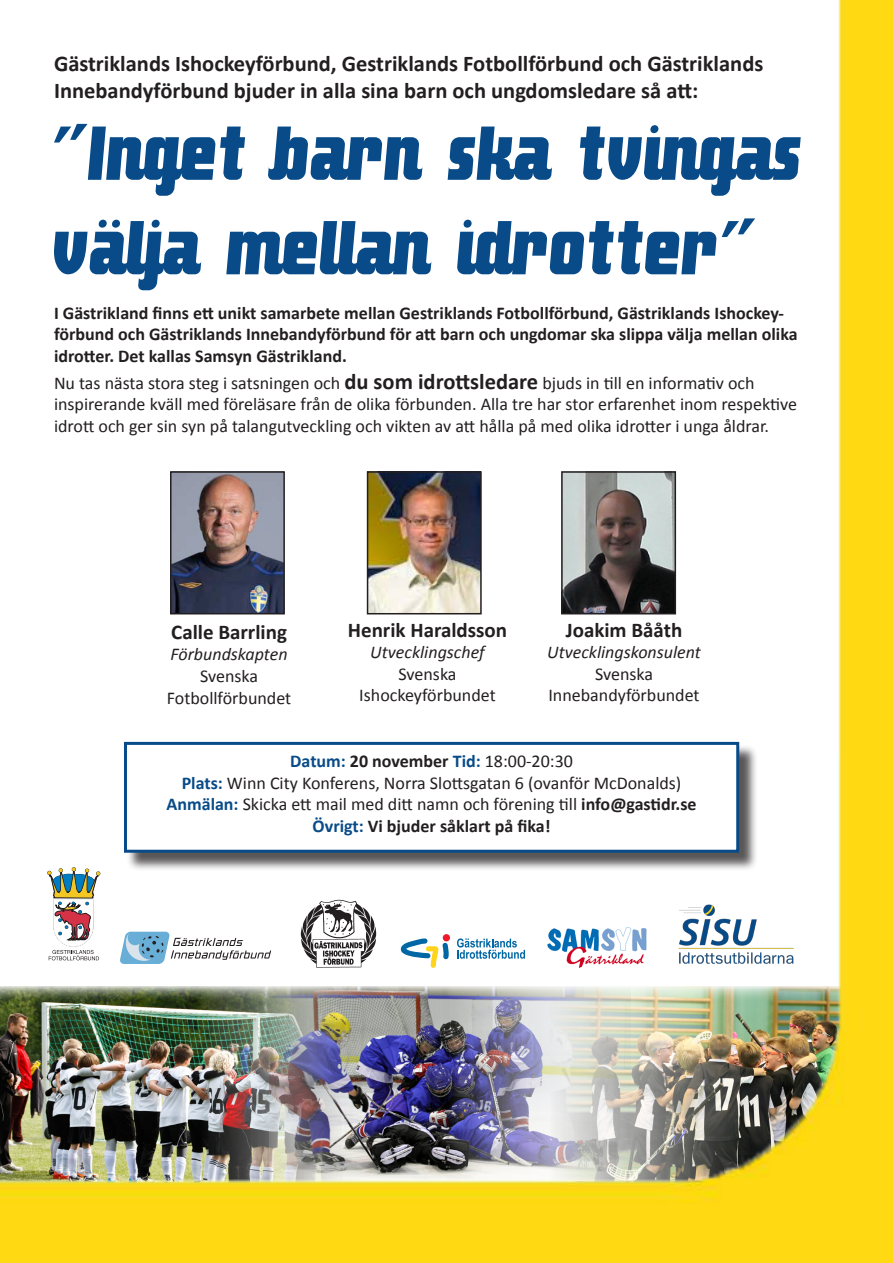
<style>
.page{position:relative;width:893px;height:1263px;background:#fff}
.page>*{position:absolute;margin:0;border:0;box-sizing:border-box;transform-origin:0 0}
.t1{font:700 22.5px/27px "Calibri";color:#231f20}
.t2{font:700 21px "Calibri";color:#231f20}
.t3{font:18px/21.6px "Calibri";color:#231f20;text-align:center}
.t4{font:700 18px/21.6px "Calibri";color:#231f20}
.t5{font:italic 18px "Calibri";color:#231f20}
.s1{font-weight:700;font-size:22.5px}
.s2{font-weight:700;color:#084b88}
.s3{font-weight:700}
.s4{color:#084b88}
</style>
<div class="page">
<img style="left:0;top:0;width:893px;height:1262px">
<svg style="left:54px;top:124px;width:747px;height:72px"></svg>
<svg style="left:54px;top:218px;width:701px;height:72px"></svg>
<svg style="left:457px;top:938px;width:68px;height:21px"></svg>
<div style="left:443px;top:934px;width:7px;height:7px;background:#ee1b2c;border-radius:50%"></div>
<svg style="left:401px;top:938px;width:48px;height:30px"></svg>
<svg style="left:47px;top:867px;width:53px;height:93px"></svg>
<img style="left:300px;top:898px;width:79px;height:71px">
<svg style="left:120px;top:932px;width:151px;height:32px"></svg>
<img style="left:678px;top:904px;width:116px;height:59px">
<img style="left:173px;top:474px;width:109px;height:137px">
<div style="left:170px;top:471px;width:115px;height:143px;border:2px solid #231f20"></div>
<img style="left:564px;top:474px;width:109px;height:137px">
<div style="left:561px;top:471px;width:115px;height:143px;border:2px solid #231f20"></div>
<img style="left:370px;top:474px;width:109px;height:137px">
<div style="left:367px;top:471px;width:115px;height:143px;border:2px solid #231f20"></div>
<div style="left:126px;top:744px;width:632px;height:127px;background:#231f20;opacity:.75"></div>
<div style="left:125px;top:743px;width:613px;height:108px;background:#fff"></div>
<div style="left:124px;top:742px;width:615px;height:111px;border:3px solid #084b88"></div>
<img style="left:546px;top:922px;width:102px;height:49px">
<p class="t1" style="left:54px;top:50px;width:711px">Gästriklands Ishockeyförbund, Gestriklands Fotbollförbund och Gästriklands<br>Innebandyförbund bjuder in alla sina barn och ungdomsledare så att:</p>
<p class="t4" style="left:54px;top:302px;width:745px">I Gästrikland finns ett unikt samarbete mellan Gestriklands Fotbollförbund, Gästriklands Ishockey&shy;förbund och Gästriklands Innebandyförbund för att barn och ungdomar ska slippa välja mellan olika idrotter. Det kallas Samsyn Gästrikland.</p>
<p class="t3" style="left:54px;top:372px;width:745px;text-align:left">Nu tas nästa stora steg i satsningen och <span class="s1">du som idrottsledare</span> bjuds in till en informativ och inspirerande kväll med föreläsare från de olika förbunden. Alla tre har stor erfarenhet inom respektive idrott och ger sin syn på talangutveckling och vikten av att hålla på med olika idrotter i unga åldrar.</p>
<p class="t2" style="left:171px;top:618px;width:117px">Calle Barrling</p>
<p class="t5" style="left:171px;top:642px;width:119px">Förbundskapten</p>
<p class="t3" style="left:167px;top:665px;width:126px">Svenska<br>Fotbollförbundet</p>
<p class="t2" style="left:348px;top:616px;width:161px">Henrik Haraldsson</p>
<p class="t5" style="left:370px;top:640px;width:116px">Utvecklingschef</p>
<p class="t3" style="left:359px;top:663px;width:138px">Svenska<br>Ishockeyförbundet</p>
<p class="t2" style="left:566px;top:616px;width:118px">Joakim Bååth</p>
<p class="t5" style="left:547px;top:640px;width:155px">Utvecklingskonsulent</p>
<p class="t3" style="left:548px;top:663px;width:153px">Svenska<br>Innebandyförbundet</p>
<p class="t3" style="left:290px;top:750px;width:284px"><span class="s2">Datum:</span> <span class="s3">20 november</span> <span class="s2">Tid:</span> 18:00-20:30</p>
<p class="t3" style="left:182px;top:772px;width:501px"><span class="s2">Plats:</span> Winn City Konferens, Norra Slottsgatan 6 (ovanför McDonalds)</p>
<p class="t3" style="left:167px;top:793px;width:532px"><span class="s2">Anmälan:</span> Skicka ett mail med ditt namn och förening till <span class="s3">info@gastidr.se</span></p>
<p class="t4" style="left:313px;top:815px;width:239px"><span class="s4">Övrigt:</span> Vi bjuder såklart på fika!</p>
</div>
